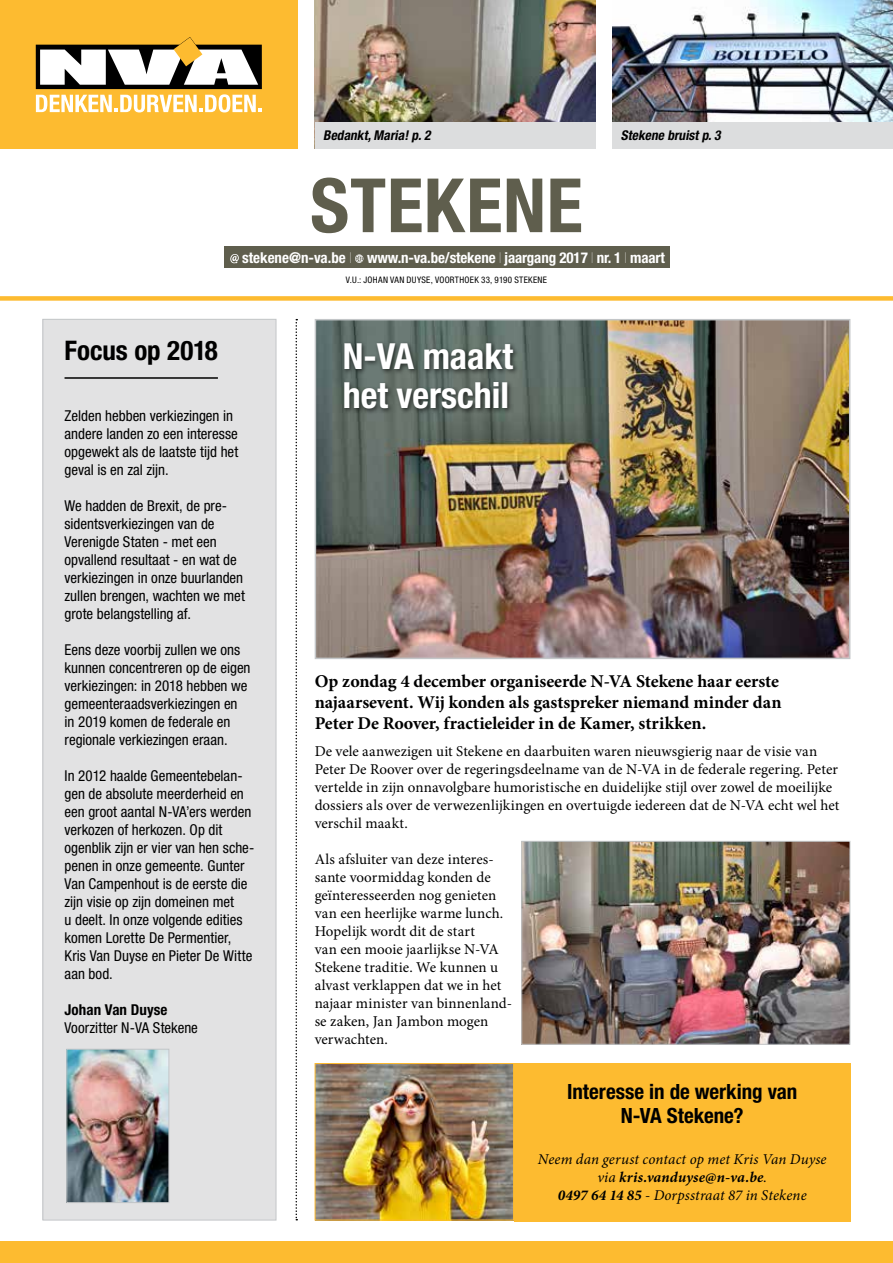
<style>
.page{position:relative;width:893px;height:1263px;background:#fff}
.page>*{position:absolute;margin:0;border:0;box-sizing:border-box;transform-origin:0 0}
.t1{font:700 condensed 75px "Helvetica Neue LT Std";letter-spacing:.01em;color:#5f5e4d}
.t2{font:700 condensed 36px/39px "Helvetica Neue LT Std";color:#fff}
.t3{font:700 condensed 27px "Helvetica Neue LT Std";color:#000}
.t4{font:700 condensed 21px/24px "Helvetica Neue LT Std";color:#000;text-align:center}
.t5{font:700 18px/21px "Minion Pro";letter-spacing:-.005em;color:#000}
.t6{font:condensed 15px/18px "Helvetica Neue LT Std";color:#000}
.t7{font:15px/18px "Minion Pro";color:#000}
.t8{font:italic 15px/18px "Minion Pro";letter-spacing:.005em;color:#000;text-align:center}
.t9{font:700 condensed 15px "Helvetica Neue LT Std";letter-spacing:-.01em;color:#fff}
.t10{font:700 condensed 15px "Helvetica Neue LT Std";letter-spacing:.005em;color:#000}
.t11{font:italic 700 condensed 13.5px "Helvetica Neue LT Std";color:#000}
.t12{font:condensed 9px "Helvetica Neue LT Std";letter-spacing:.035em;color:#000}
.s1{font-weight:200}
.s2{font-weight:700}
</style>
<div class="page">
<div style="left:0;top:0;width:298px;height:149px;background:#fdbb30"></div>
<svg style="left:36px;top:37px;width:226px;height:75px"></svg>
<div style="left:0;top:1242px;width:893px;height:21px;background:#fdbb30"></div>
<div style="left:224px;top:247px;width:445px;height:21px;background:#5f5e4d"></div>
<svg style="left:230px;top:254px;width:9px;height:9px"></svg>
<svg style="left:355px;top:254px;width:8px;height:9px"></svg>
<div style="left:0;top:296px;width:893px;height:5px;background:#fdbb30"></div>
<svg style="left:296px;top:319px;width:1px;height:901px"></svg>
<img style="left:318px;top:322px;width:529px;height:334px">
<div style="left:315px;top:319px;width:535px;height:340px;border:2px solid #c3c6c8"></div>
<img style="left:523px;top:843px;width:325px;height:200px">
<div style="left:521px;top:841px;width:329px;height:204px;border:1px solid #c3c6c8"></div>
<div style="left:514px;top:1063px;width:336px;height:158px;background:#fdbb30"></div>
<div style="left:43px;top:319px;width:233px;height:901px;background:#e2e2e3"></div>
<hr style="left:65px;top:377px;width:153px;height:2px;background:#000">
<div style="left:43px;top:319px;width:233px;height:901px;border:1px solid #c3c6c8"></div>
<img style="left:68px;top:1051px;width:99px;height:150px">
<div style="left:66px;top:1049px;width:103px;height:154px;border:1px solid #c3c6c8"></div>
<div style="left:342px;top:340px;width:177px;height:74px;background:#000;opacity:.6"></div>
<img style="left:317px;top:1065px;width:195px;height:153px">
<div style="left:315px;top:1063px;width:199px;height:157px;border:1px solid #fdbb30"></div>
<img style="left:315px;top:0;width:280px;height:122px">
<img style="left:612px;top:0;width:281px;height:122px">
<div style="left:315px;top:122px;width:280px;height:27px;background:#dcddde"></div>
<div style="left:612px;top:122px;width:281px;height:27px;background:#dcddde"></div>
<p class="t11" style="left:323px;top:127px;width:112px">Bedankt,Maria!p.2</p>
<p class="t11" style="left:621px;top:127px;width:104px">Stekene bruistp.3</p>
<h1 class="t1" style="left:310px;top:160px;width:274px">STEKENE</h1>
<p class="t9" style="left:242px;top:248px;width:424px">stekene@n-va.be <span class="s1">I</span> www.n-va.be/stekene <span class="s1">I</span> jaargang 2017 <span class="s1">I</span> nr. 1 <span class="s1">I</span> maart</p>
<p class="t12" style="left:346px;top:274px;width:203px">V.U.: JOHAN VAN DUYSE, VOORTHOEK 33, 9190 STEKENE</p>
<h3 class="t3" style="left:65px;top:334px;width:155px">Focus op 2018</h3>
<p class="t6" style="left:65px;top:406px;width:175px">Zelden hebben verkiezingen in andere landen zo een interesse opgewekt als de laatste tijd het geval is en zal zijn.</p>
<p class="t6" style="left:65px;top:496px;width:182px">We hadden de Brexit, de pre&shy;sidentsverkiezingen van de<br>Verenigde Staten - met een opvallend resultaat - en wat de verkiezingen in onze buurlanden zullen brengen, wachten we met grote belangstelling af.</p>
<p class="t6" style="left:65px;top:640px;width:188px">Eens deze voorbij zullen we ons kunnen concentreren op de eigen verkiezingen: in 2018 hebben we gemeenteraadsverkiezingen en in 2019 komen de federale en regionale verkiezingen eraan.</p>
<p class="t6" style="left:65px;top:766px;width:191px">In 2012 haalde Gemeentebelan&shy;gen de absolute meerderheid en een groot aantal N-VA’ers werden verkozen of herkozen. Op dit ogenblik zijn er vier van hen sche&shy;penen in onze gemeente. Gunter<br>Van Campenhout is de eerste die zijn visie op zijn domeinen met<br>u deelt. In onze volgende edities komen Lorette De Permentier,<br>Kris Van Duyse en Pieter De Witte aan bod.</p>
<p class="t10" style="left:65px;top:1000px;width:104px">Johan Van Duyse</p>
<p class="t6" style="left:65px;top:1018px;width:135px">Voorzitter N-VA Stekene</p>
<h2 class="t2" style="left:343px;top:336px;width:172px">N-VA maakt het verschil</h2>
<p class="t5" style="left:315px;top:670px;width:468px">Op zondag 4 december organiseerde N-VA Stekene haar eerste najaarsevent. Wij konden als gastspreker niemand minder dan<br>Peter De Roover, fractieleider in de Kamer, strikken.</p>
<p class="t7" style="left:315px;top:742px;width:526px">De vele aanwezigen uit Stekene en daarbuiten waren nieuwsgierig naar de visie van Peter De Roover over de regeringsdeelname van de N-VA in de federale regering. Peter vertelde in zijn onnavolgbare humoristische en duidelijke stijl over zowel de moeilijke dossiers als over de verwezenlijkingen en overtuigde iedereen dat de N-VA echt wel het verschil maakt.</p>
<p class="t7" style="left:315px;top:850px;width:199px">Als afsluiter van deze interes&shy;sante voormiddag konden de geïnteresseerden nog genieten van een heerlijke warme lunch.<br>Hopelijk wordt dit de start<br>van een mooie jaarlijkse N-VA<br>Stekene traditie. We kunnen u alvast verklappen dat we in het najaar minister van binnenland&shy;se zaken, Jan Jambon mogen verwachten.</p>
<h3 class="t4" style="left:567px;top:1080px;width:232px">Interesse in de werking van<br>N-VA Stekene?</h3>
<p class="t8" style="left:538px;top:1150px;width:290px">Neem dan gerust contact op met Kris Van Duyse via <span class="s2">kris.vanduyse@n-va.be</span>.<br><span class="s2">0497 64 14 85</span> - Dorpsstraat 87 in Stekene</p>
</div>
